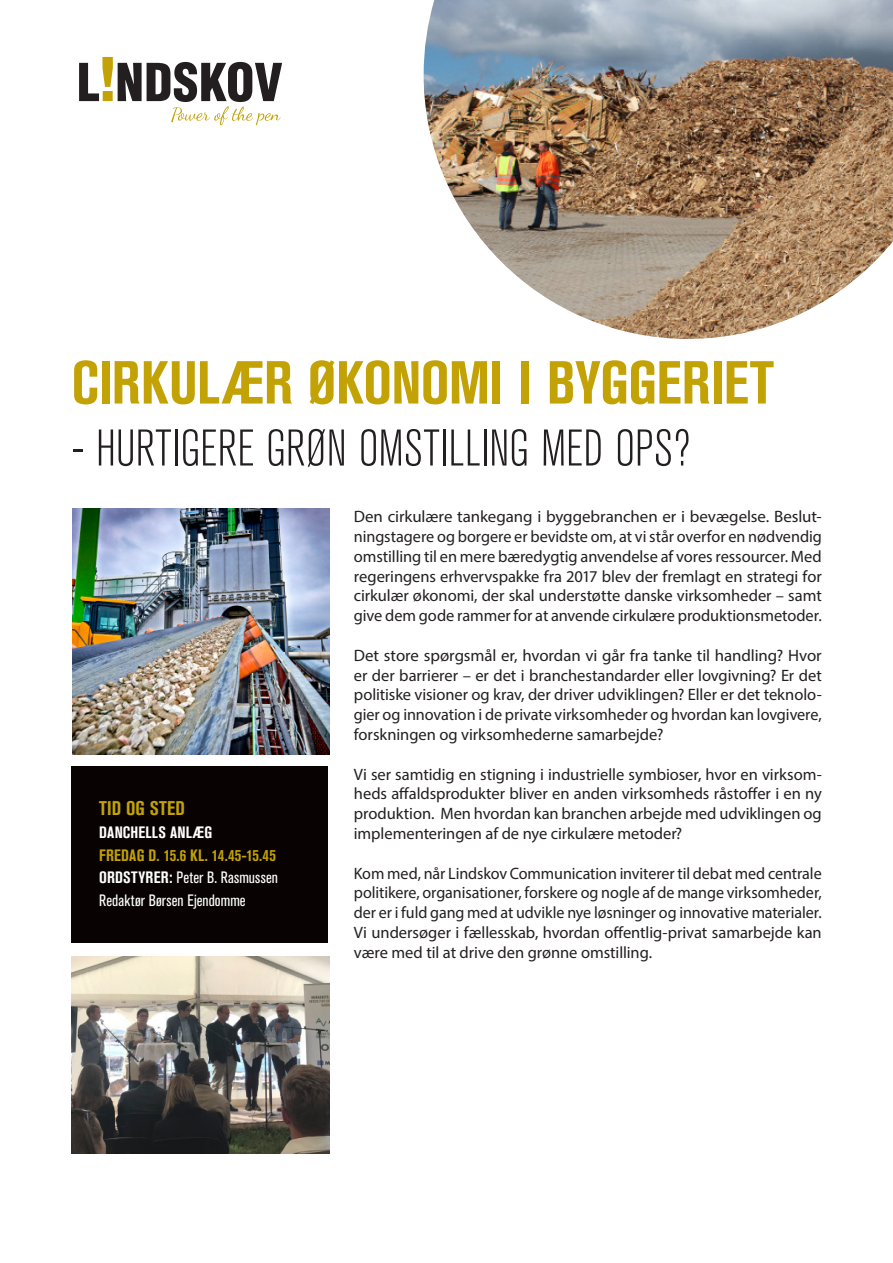
<style>
.page{position:relative;width:893px;height:1263px;background:#fff}
.page>*{position:absolute;margin:0;border:0;box-sizing:border-box;transform-origin:0 0}
.t1{font:700 condensed 60px "Akzidenz Grotesk BE";letter-spacing:-.005em;color:#c2a205}
.t2{font:300 condensed 51px "Akzidenz Grotesk BE";color:#231f20}
.t3{font:700 condensed 19.65px "Akzidenz Grotesk BE";letter-spacing:.015em;color:#c2a205}
.t4{font:16.5px/19.8px "Myriad Pro";color:#231f20;text-align:justify}
.t5{font:condensed 16.35px "Akzidenz Grotesk BE";letter-spacing:.005em;color:#fff}
.t6{font:700 condensed 16.35px "Akzidenz Grotesk BE";letter-spacing:.015em;color:#c2a205}
.t7{font:700 condensed 16.35px "Akzidenz Grotesk BE";letter-spacing:.015em;color:#fff}
.s1{font-weight:700}
</style>
<div class="page">
<img style="left:73px;top:508px;width:256px;height:247px">
<img style="left:424px;top:0;width:469px;height:339px">
<svg style="left:79px;top:57px;width:203px;height:68px"></svg>
<img style="left:71px;top:957px;width:258px;height:196px">
<div style="left:71px;top:766px;width:257px;height:177px;background:#080302"></div>
<p class="t1" style="left:71px;top:348px;width:704px">CIRKULÆR ØKONOMI I BYGGERIET</p>
<p class="t2" style="left:71px;top:421px;width:620px">- HURTIGERE GRØN OMSTILLING MED OPS?</p>
<p class="t3" style="left:99px;top:797px;width:87px">TID OG STED</p>
<p class="t7" style="left:99px;top:822px;width:115px">DANCHELLS ANLÆG</p>
<p class="t6" style="left:99px;top:845px;width:178px">FREDAG D. 15.6 KL. 14.45-15.45</p>
<p class="t5" style="left:99px;top:869px;width:180px"><span class="s1">ORDSTYRER:</span> Peter B. Rasmussen</p>
<p class="t5" style="left:99px;top:891px;width:148px">Redaktør Børsen Ejendomme</p>
<p class="t4" style="left:354px;top:506px;width:469px">Den cirkulære tankegang i byggebranchen er i bevægelse. Beslut&shy;ningstagere og borgere er bevidste om, at vi står overfor en nødvendig omstilling til en mere bæredygtig anvendelse af vores ressourcer. Med regeringens erhvervspakke fra 2017 blev der fremlagt en strategi for cirkulær økonomi, der skal understøtte danske virksomheder – samt give dem gode rammer for at anvende cirkulære produktionsmetoder.</p>
<p class="t4" style="left:354px;top:645px;width:469px">Det store spørgsmål er, hvordan vi går fra tanke til handling? Hvor er der barrierer – er det i branchestandarder eller lovgivning? Er det politiske visioner og krav, der driver udviklingen? Eller er det teknolo&shy;gier og innovation i de private virksomheder og hvordan kan lovgivere, forskningen og virksomhederne samarbejde?</p>
<p class="t4" style="left:354px;top:764px;width:469px">Vi ser samtidig en stigning i industrielle symbioser, hvor en virksom&shy;heds affaldsprodukter bliver en anden virksomheds råstoffer i en ny produktion. Men hvordan kan branchen arbejde med udviklingen og implementeringen af de nye cirkulære metoder?</p>
<p class="t4" style="left:354px;top:863px;width:469px">Kom med, når Lindskov Communication inviterer til debat med centrale politikere, organisationer, forskere og nogle af de mange virksomheder, der er i fuld gang med at udvikle nye løsninger og innovative materialer.<br>Vi undersøger i fællesskab, hvordan offentlig-privat samarbejde kan være med til at drive den grønne omstilling.</p>
</div>
